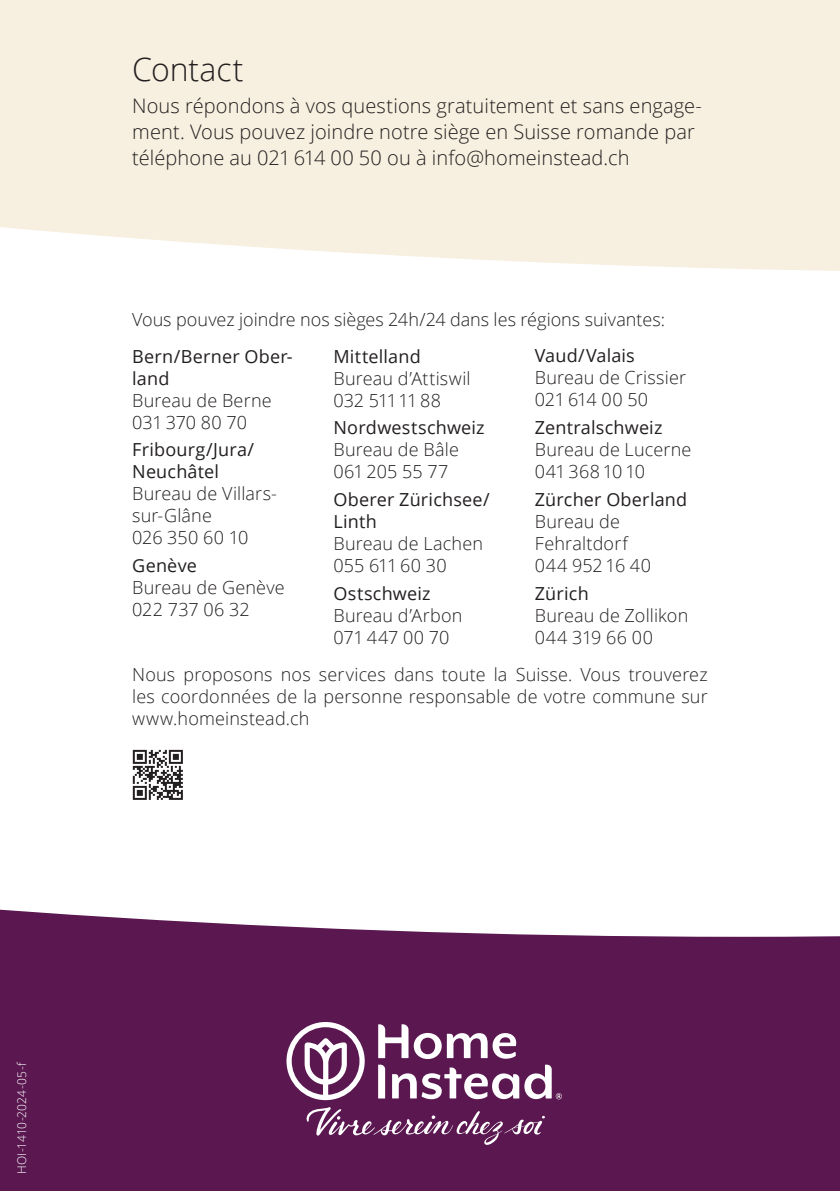
<style>
.page{position:relative;width:840px;height:1191px;background:#fff}
.page>*{position:absolute;margin:0;border:0;box-sizing:border-box;transform-origin:0 0}
.t1{font:300 32px "Open Sans";letter-spacing:-.005em;color:#231f20}
.t2{font:300 20px/26px "Open Sans";letter-spacing:.005em;color:#231f20}
.t3{font:300 18px/22px "Open Sans";letter-spacing:.01em;color:#231f20}
.t4{font:18px/22px "Open Sans";letter-spacing:.01em;color:#231f20}
.t5{font:300 12px "Open Sans";letter-spacing:.005em;color:#fff}
</style>
<div class="page">
<div style="left:0;top:0;width:839px;height:271px;background:#f7efdf"></div>
<svg style="left:0;top:909px;width:839px;height:282px;background:#67295d"></svg>
<svg style="left:286px;top:1022px;width:78px;height:78px"></svg>
<svg style="left:378px;top:1024px;width:183px;height:75px"></svg>
<svg style="left:306px;top:1107px;width:238px;height:37px;background:#733a6b"></svg>
<div style="left:131px;top:748px;width:54px;height:54px;background:linear-gradient(to right,#fff,#fff)"></div>
<svg style="left:133px;top:750px;width:50px;height:50px"></svg>
<h1 class="t1" style="left:132px;top:48px;width:113px">Contact</h1>
<p class="t2" style="left:132px;top:92px;width:571px">Nous répondons à vos questions gratuitement et sans engage&shy;ment. Vous pouvez joindre notre siège en Suisse romande par téléphone au 021 614 00 50 ou à info@homeinstead.ch</p>
<p class="t3" style="left:132px;top:308px;width:534px">Vous pouvez joindre nos sièges 24h/24 dans les régions suivantes:</p>
<p class="t4" style="left:132px;top:344px;width:162px">Bern/Berner Ober&shy;land</p>
<p class="t3" style="left:132px;top:388px;width:141px">Bureau de Berne<br>031 370 80 70</p>
<p class="t4" style="left:132px;top:438px;width:123px">Fribourg/Jura/<br>Neuchâtel</p>
<p class="t3" style="left:132px;top:482px;width:146px">Bureau de Villars&shy;sur-Glâne<br>026 350 60 10</p>
<p class="t4" style="left:132px;top:554px;width:66px">Genève</p>
<p class="t3" style="left:132px;top:576px;width:154px">Bureau de Genève<br>022 737 06 32</p>
<p class="t4" style="left:534px;top:344px;width:101px">Vaud/Valais</p>
<p class="t3" style="left:534px;top:366px;width:153px">Bureau de Crissier<br>021 614 00 50</p>
<p class="t4" style="left:534px;top:416px;width:129px">Zentralschweiz</p>
<p class="t3" style="left:534px;top:438px;width:158px">Bureau de Lucerne<br>041 368 10 10</p>
<p class="t4" style="left:534px;top:488px;width:154px">Zürcher Oberland</p>
<p class="t3" style="left:534px;top:510px;width:118px">Bureau de<br>Fehraltdorf<br>044 952 16 40</p>
<p class="t4" style="left:534px;top:581px;width:55px">Zürich</p>
<p class="t3" style="left:534px;top:603px;width:155px">Bureau de Zollikon<br>044 319 66 00</p>
<p class="t4" style="left:333px;top:344px;width:89px">Mittelland</p>
<p class="t3" style="left:333px;top:366px;width:138px">Bureau d’Attiswil<br>032 511 11 88</p>
<p class="t4" style="left:333px;top:416px;width:152px">Nordwestschweiz</p>
<p class="t3" style="left:333px;top:438px;width:127px">Bureau de Bâle<br>061 205 55 77</p>
<p class="t4" style="left:333px;top:488px;width:158px">Oberer Zürichsee/<br>Linth</p>
<p class="t3" style="left:333px;top:532px;width:151px">Bureau de Lachen<br>055 611 60 30</p>
<p class="t4" style="left:333px;top:581px;width:98px">Ostschweiz</p>
<p class="t3" style="left:333px;top:603px;width:130px">Bureau d’Arbon<br>071 447 00 70</p>
<p class="t3" style="left:132px;top:663px;width:576px;text-align:justify">Nous proposons nos services dans toute la Suisse. Vous trouverez les coordonnées de la personne responsable de votre commune sur www.homeinstead.ch</p>
<p class="t5" style="left:14px;top:1174px;width:114px;rotate:-90deg">HOI-1410-2024-05-f</p>
</div>
